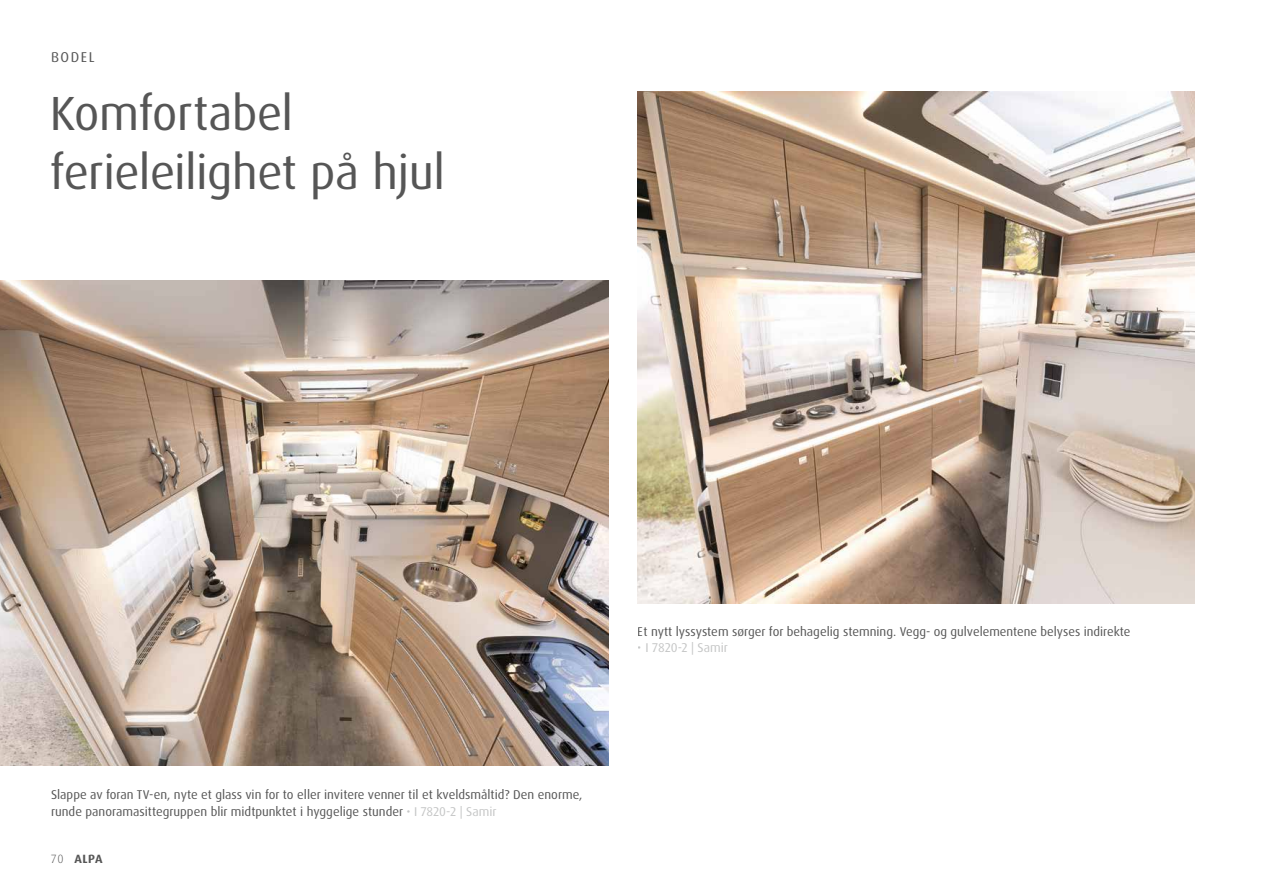
<style>
.page{position:relative;width:1263px;height:893px;background:#fff}
.page>*{position:absolute;margin:0;border:0;box-sizing:border-box;transform-origin:0 0}
.t1{font:48px/58.5px "Dax OT";letter-spacing:-.01em;color:#565656}
.t2{font:14.25px "Dax OT";letter-spacing:.11em;color:#565656}
.t3{font:12.75px/16.5px "Dax OT";color:#565656}
.t4{font:12.75px "Dax OT";color:#c5c6c6}
.t5{font:700 12px "Dax Pro";color:#565656}
.t6{font:300 12px "Dax OT";color:#565656}
.s1{color:#c5c6c6}
</style>
<div class="page">
<img style="left:0;top:281px;width:608px;height:484px">
<img style="left:638px;top:91px;width:557px;height:513px">
<p class="t2" style="left:51px;top:48px;width:45px">BODEL</p>
<h1 class="t1" style="left:50px;top:85px;width:397px">Komfortabel ferieleilighet på hjul</h1>
<p class="t3" style="left:51px;top:787px;width:533px">Slappe av foran TV-en, nyte et glass vin for to eller invitere venner til et kveldsmåltid? Den enorme, runde panoramasittegruppen blir midtpunktet i hyggelige stunder <span class="s1">• I 7820-2 | Samir</span></p>
<p class="t6" style="left:51px;top:851px;width:14px">70</p>
<p class="t5" style="left:75px;top:851px;width:29px">ALPA</p>
<p class="t3" style="left:638px;top:623px;width:494px">Et nytt lyssystem sørger for behagelig stemning. Vegg- og gulvelementene belyses indirekte</p>
<p class="t4" style="left:638px;top:640px;width:92px">• I 7820-2 | Samir</p>
</div>
